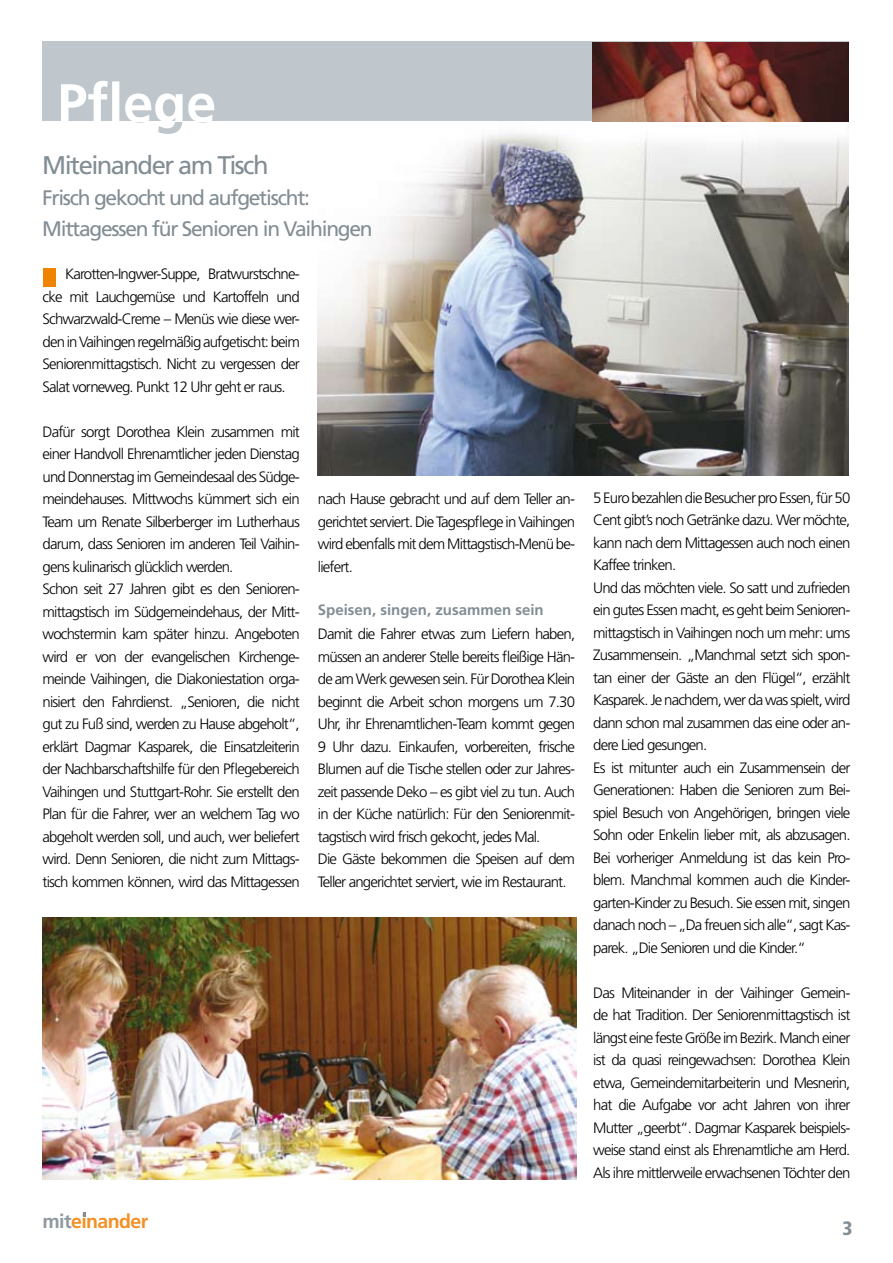
<style>
.page{position:relative;width:893px;height:1263px;background:#fff}
.page>*{position:absolute;margin:0;border:0;box-sizing:border-box;transform-origin:0 0}
.t1{font:25.5px "Frutiger LT Std";letter-spacing:-.06em;color:#828d94}
.t2{font:21px/30.6px "Frutiger LT Std";letter-spacing:-.06em;color:#828d94}
.t3{font:700 19.5px "Frutiger LT Std";letter-spacing:-.03em;color:#f19127}
.t4{font:900 condensed 19.35px "Frutiger LT Std";color:#828d94}
.t5{font:300 15px/22.5px "Frutiger LT Std";letter-spacing:-.055em;color:#000;text-align:justify}
.t6{font:700 15px "Frutiger LT Std";color:#828d94}
.s1{color:#8e99a0}
</style>
<div class="page">
<svg style="left:83px;top:1212px;width:3px;height:5px"></svg>
<img style="left:318px;top:121px;width:531px;height:354px">
<div style="left:43px;top:41px;width:806px;height:80px;background:#bfc7cc"></div>
<img style="left:593px;top:43px;width:256px;height:78px">
<svg style="left:61px;top:81px;width:153px;height:42px"></svg>
<svg style="left:158px;top:123px;width:24px;height:11px"></svg>
<div style="left:43px;top:268px;width:13px;height:19px;background:#ef8400"></div>
<img style="left:43px;top:917px;width:534px;height:262px">
<h1 class="t1" style="left:42px;top:150px;width:228px">Miteinander am Tisch</h1>
<h2 class="t2" style="left:42px;top:182px;width:332px">Frisch gekocht und aufgetischt:<br>Mittagessen für Senioren in Vaihingen</h2>
<p class="t5" style="left:43px;top:263px;width:259px;text-indent:22px">Karotten-Ingwer-Suppe, Bratwurstschne&shy;cke mit Lauchgemüse und Kartoffeln und Schwarzwald-Creme – Menüs wie diese wer&shy;den in Vaihingen regelmäßig aufgetischt: beim Seniorenmittagstisch. Nicht zu vergessen der Salat vorneweg. Punkt 12 Uhr geht er raus.</p>
<p class="t5" style="left:43px;top:420px;width:259px;text-align:left">Dafür sorgt Dorothea Klein zusammen mit einer Handvoll Ehrenamtlicher jeden Dienstag und Donnerstag im Gemeindesaal des Südge&shy;meindehauses. Mittwochs kümmert sich ein Team um Renate Silberberger im Lutherhaus darum, dass Senioren im anderen Teil Vaihin&shy;gens kulinarisch glücklich werden.<br>Schon seit 27 Jahren gibt es den Senioren&shy;mittagstisch im Südgemeindehaus, der Mitt&shy;wochstermin kam später hinzu. Angeboten wird er von der evangelischen Kirchenge&shy;meinde Vaihingen, die Diakoniestation orga&shy;nisiert den Fahrdienst. „Senioren, die nicht gut zu Fuß sind, werden zu Hause abgeholt“, erklärt Dagmar Kasparek, die Einsatzleiterin der Nachbarschaftshilfe für den Pflegebereich Vaihingen und Stuttgart-Rohr. Sie erstellt den Plan für die Fahrer, wer an welchem Tag wo abgeholt werden soll, und auch, wer beliefert wird. Denn Senioren, die nicht zum Mittags&shy;tisch kommen können, wird das Mittagessen</p>
<p class="t5" style="left:318px;top:488px;width:259px">nach Hause gebracht und auf dem Teller an&shy;gerichtet serviert. Die Tagespflege in Vaihingen wird ebenfalls mit dem Mittagstisch-Menü be&shy;liefert.</p>
<p class="t6" style="left:318px;top:601px;width:227px">Speisen, singen, zusammen sein</p>
<p class="t5" style="left:318px;top:623px;width:259px;text-align:left">Damit die Fahrer etwas zum Liefern haben, müssen an anderer Stelle bereits fleißige Hän&shy;de am Werk gewesen sein. Für Dorothea Klein beginnt die Arbeit schon morgens um 7.30<br>Uhr, ihr Ehrenamtlichen-Team kommt gegen 9 Uhr dazu. Einkaufen, vorbereiten, frische Blumen auf die Tische stellen oder zur Jahres&shy;zeit passende Deko – es gibt viel zu tun. Auch in der Küche natürlich: Für den Seniorenmit&shy;tagstisch wird frisch gekocht, jedes Mal.<br>Die Gäste bekommen die Speisen auf dem Teller angerichtet serviert, wie im Restaurant.</p>
<p class="t5" style="left:593px;top:487px;width:259px;text-align:left">5 Euro bezahlen die Besucher pro Essen, für 50<br>Cent gibt’s noch Getränke dazu. Wer möchte, kann nach dem Mittagessen auch noch einen Kaffee trinken.<br>Und das möchten viele. So satt und zufrieden ein gutes Essen macht, es geht beim Senioren&shy;mittagstisch in Vaihingen noch um mehr: ums Zusammensein. „Manchmal setzt sich spon&shy;tan einer der Gäste an den Flügel“, erzählt Kasparek. Je nachdem, wer da was spielt, wird dann schon mal zusammen das eine oder an&shy;dere Lied gesungen.<br>Es ist mitunter auch ein Zusammensein der Generationen: Haben die Senioren zum Bei&shy;spiel Besuch von Angehörigen, bringen viele Sohn oder Enkelin lieber mit, als abzusagen.<br>Bei vorheriger Anmeldung ist das kein Pro&shy;blem. Manchmal kommen auch die Kinder&shy;garten-Kinder zu Besuch. Sie essen mit, singen danach noch – „Da freuen sich alle“, sagt Kas&shy;parek. „Die Senioren und die Kinder.“</p>
<p class="t5" style="left:593px;top:982px;width:259px">Das Miteinander in der Vaihinger Gemein&shy;de hat Tradition. Der Seniorenmittagstisch ist längst eine feste Größe im Bezirk. Manch einer ist da quasi reingewachsen: Dorothea Klein etwa, Gemeindemitarbeiterin und Mesnerin, hat die Aufgabe vor acht Jahren von ihrer Mutter „geerbt“. Dagmar Kasparek beispiels&shy;weise stand einst als Ehrenamtliche am Herd.<br>Als ihre mittlerweile erwachsenen Töchter den</p>
<h3 class="t3" style="left:43px;top:1210px;width:107px"><span class="s1">mit</span>einander</h3>
<p class="t4" style="left:842px;top:1216px;width:12px">3</p>
</div>
